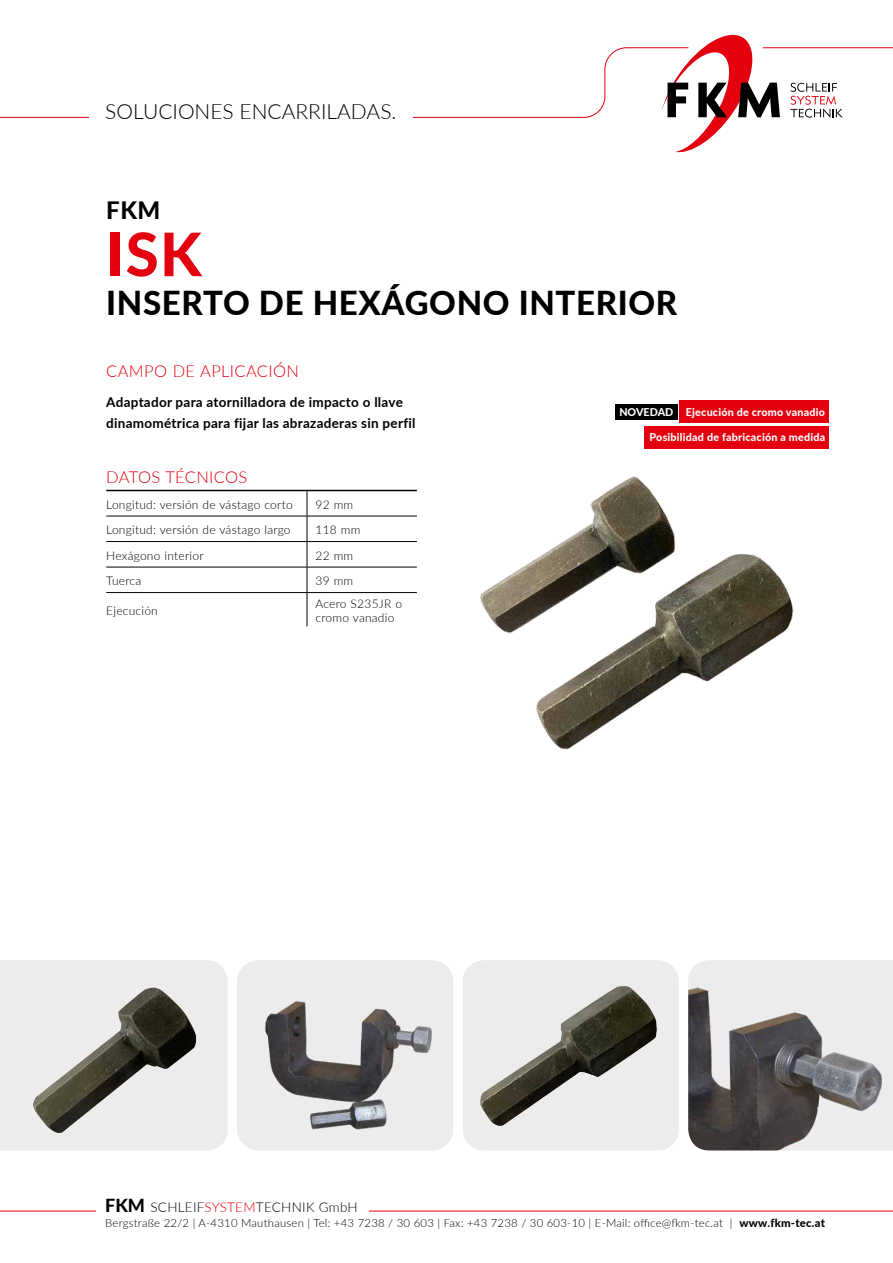
<style>
.page{position:relative;width:893px;height:1263px;background:#fff}
.page>*{position:absolute;margin:0;border:0;box-sizing:border-box;transform-origin:0 0}
.t1{font:800 60px "Lato";color:#e3000f}
.t2{font:800 33px "Lato";letter-spacing:.02em;color:#000}
.t3{font:800 24px "Lato";color:#000}
.t4{font:300 21px "Lato";color:#000}
.t5{font:300 16.5px "Lato";letter-spacing:.02em;color:#e3000f}
.t6{font:700 13.5px/21px "Lato";letter-spacing:.02em;color:#000}
.t7{font:300 13.5px "Lato";letter-spacing:.02em;color:#000}
.t8{font:300 12px/13.5px "Lato";letter-spacing:.02em;color:#000}
.t9{font:300 11.25px "Lato";letter-spacing:.02em;color:#000}
.t10{font:800 10.8px "Lato";letter-spacing:.02em;color:#fff}
.s1{font-weight:800;font-size:18px}
.s2{color:#e3000f}
.s3{font-weight:800}
</style>
<div class="page">
<hr style="left:0;top:1211px;width:893px;height:1px;background:#e3000f">
<svg style="left:0;top:47px;width:893px;height:71px"></svg>
<svg style="left:790px;top:83px;width:53px;height:35px"></svg>
<svg style="left:647px;top:34px;width:133px;height:119px"></svg>
<div style="left:89px;top:102px;width:323px;height:34px;background:#fff"></div>
<div style="left:97px;top:1194px;width:272px;height:25px;background:#fff"></div>
<img style="left:688px;top:960px;width:205px;height:190px">
<img style="left:237px;top:960px;width:216px;height:190px">
<img style="left:0;top:960px;width:228px;height:190px">
<img style="left:463px;top:960px;width:216px;height:190px">
<hr style="left:106px;top:490px;width:201px;height:1px;background:#000">
<hr style="left:307px;top:490px;width:110px;height:1px;background:#000">
<hr style="left:106px;top:541px;width:201px;height:1px;background:#000">
<hr style="left:307px;top:541px;width:110px;height:1px;background:#000">
<hr style="left:106px;top:567px;width:201px;height:1px;background:#000">
<hr style="left:307px;top:567px;width:110px;height:1px;background:#000">
<svg style="left:307px;top:491px;width:1px;height:101px"></svg>
<hr style="left:106px;top:592px;width:201px;height:1px;background:#000">
<hr style="left:307px;top:592px;width:110px;height:1px;background:#000">
<hr style="left:307px;top:593px;width:1px;height:33px;background:#000">
<hr style="left:106px;top:516px;width:201px;height:1px;background:#000">
<hr style="left:307px;top:516px;width:110px;height:1px;background:#000">
<img style="left:480px;top:448px;width:349px;height:302px">
<div style="left:679px;top:401px;width:150px;height:22px;background:#e3000f"></div>
<div style="left:615px;top:404px;width:62px;height:16px;background:#000"></div>
<div style="left:644px;top:426px;width:185px;height:22px;background:#e3000f"></div>
<h3 class="t4" style="left:105px;top:96px;width:293px">SOLUCIONES ENCARRILADAS.</h3>
<h3 class="t3" style="left:106px;top:193px;width:56px">FKM</h3>
<h1 class="t1" style="left:106px;top:210px;width:97px">ISK</h1>
<h2 class="t2" style="left:106px;top:279px;width:573px">INSERTO DE HEXÁGONO INTERIOR</h2>
<h3 class="t5" style="left:106px;top:360px;width:194px">CAMPO DE APLICACIÓN</h3>
<p class="t6" style="left:106px;top:391px;width:311px">Adaptador para atornilladora de impacto o llave dinamométrica para fijar las abrazaderas sin perfil</p>
<h3 class="t5" style="left:106px;top:466px;width:143px">DATOS TÉCNICOS</h3>
<p class="t8" style="left:106px;top:497px;width:188px">Longitud: versión de vástago corto</p>
<p class="t8" style="left:315px;top:497px;width:39px">92 mm</p>
<p class="t8" style="left:106px;top:522px;width:186px">Longitud: versión de vástago largo</p>
<p class="t8" style="left:315px;top:522px;width:46px">118 mm</p>
<p class="t8" style="left:106px;top:548px;width:99px">Hexágono interior</p>
<p class="t8" style="left:315px;top:548px;width:39px">22 mm</p>
<p class="t8" style="left:106px;top:574px;width:36px">Tuerca</p>
<p class="t8" style="left:315px;top:574px;width:39px">39 mm</p>
<p class="t8" style="left:106px;top:603px;width:53px">Ejecución</p>
<p class="t8" style="left:315px;top:596px;width:88px">Acero S235JR o cromo vanadio</p>
<p class="t10" style="left:619px;top:404px;width:207px">NOVEDAD Ejecución de cromo vanadio</p>
<p class="t10" style="left:650px;top:429px;width:177px">Posibilidad de fabricación a medida</p>
<p class="t7" style="left:105px;top:1198px;width:254px"><span class="s1">FKM</span> SCHLEIF<span class="s2">SYSTEM</span>TECHNIK GmbH</p>
<p class="t9" style="left:105px;top:1215px;width:721px">Bergstraße 22/2 | A-4310 Mauthausen | Tel: +43 7238 / 30 603 | Fax: +43 7238 / 30 603-10 | E-Mail: office@fkm-tec.at | <span class="s3">www.fkm-tec.at</span></p>
</div>
